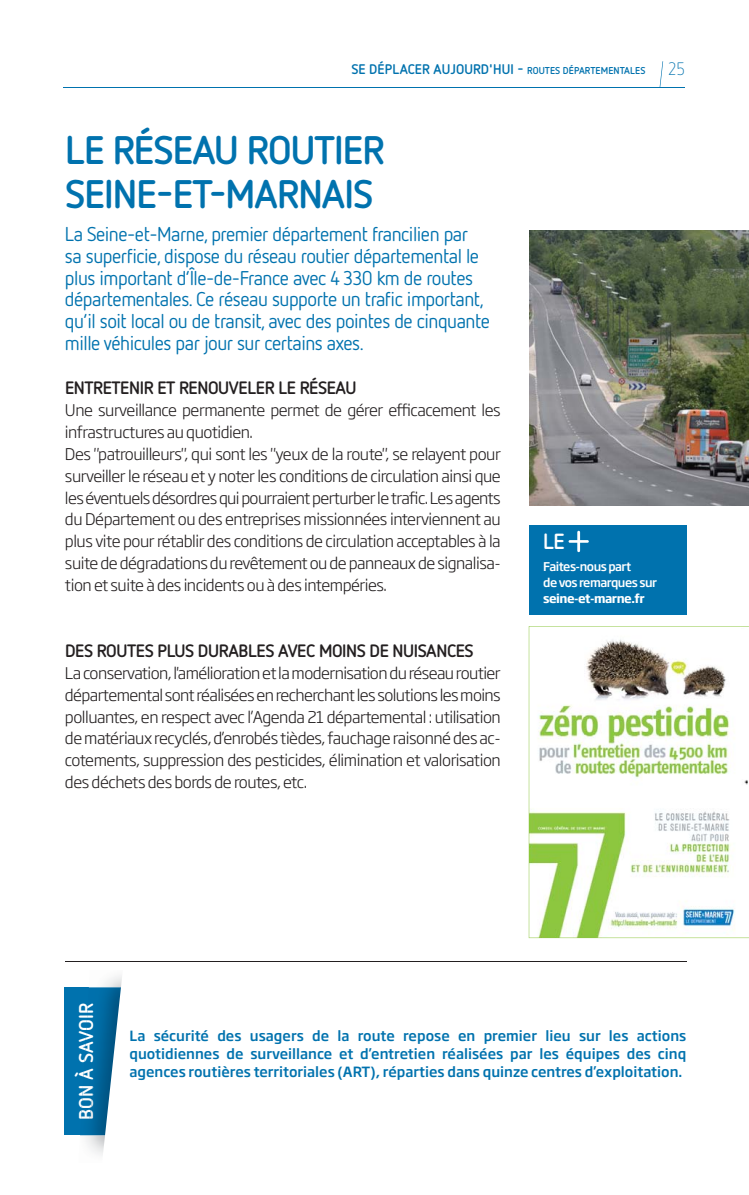
<style>
.page{position:relative;width:749px;height:1195px;background:#fff}
.page>*{position:absolute;margin:0;border:0;box-sizing:border-box;transform-origin:0 0}
.t1{font:700 39.75px/43.8px "Netto OT";letter-spacing:-.02em;color:#0072ae}
.t2{font:700 21.9px "Netto OT";color:#fff}
.t3{font:19.95px/21.9px "Netto OT";letter-spacing:-.025em;color:#0072ae}
.t4{font:700 19.95px "Netto OT";letter-spacing:.01em;color:#fafbfb}
.t5{font:700 17.85px "Netto OT";letter-spacing:-.02em;color:#231f20}
.t6{font:300 17.85px "Netto OT";color:#0072ae}
.t7{font:300 15.9px/21.9px "Soho Gothic Pro";letter-spacing:-.03em;color:#231f20}
.t8{font:500 13.95px/17.9px "Soho Gothic Pro";color:#0072ae;text-align:justify}
.t9{font:700 13.95px "Netto OT";letter-spacing:.01em;color:#0072ae}
.t10{font:500 12px/15.9px "Soho Gothic Pro";letter-spacing:-.04em;color:#fff}
.t11{font:700 12px "Soho Gothic Pro";letter-spacing:-.04em;color:#fff}
.s1{font-size:9.9px}
.s2{color:#fdfdfd}
.s3{color:#fff}
</style>
<div class="page">
<img style="left:529px;top:231px;width:219px;height:274px">
<svg style="left:528px;top:626px;width:220px;height:312px"></svg>
<div style="left:64px;top:988px;width:92px;height:147px;background:#0072ae"></div>
<img style="left:78px;top:987px;width:21px;height:167px">
<img style="left:80px;top:988px;width:19px;height:147px">
<img style="left:81px;top:1003px;width:12px;height:116px">
<svg style="left:99px;top:975px;width:57px;height:180px"></svg>
<hr style="left:65px;top:961px;width:621px;height:1px;background:#231f20">
<div style="left:528px;top:525px;width:158px;height:89px;background:#0072ae"></div>
<svg style="left:568px;top:531px;width:20px;height:21px"></svg>
<hr style="left:64px;top:87px;width:620px;height:1px;background:#0072ae">
<svg style="left:659px;top:61px;width:4px;height:26px"></svg>
<p class="t9" style="left:351px;top:61px;width:295px">SE DÉPLACER AUJOURD'HUI - <span class="s1">ROUTES DÉPARTEMENTALES</span></p>
<p class="t6" style="left:668px;top:59px;width:18px">25</p>
<h1 class="t1" style="left:65px;top:128px;width:321px">LE RÉSEAU ROUTIER<br>SEINE-ET-MARNAIS</h1>
<p class="t3" style="left:65px;top:225px;width:426px">La Seine-et-Marne, premier département francilien par<br>sa superficie, dispose du réseau routier départemental le plus important d’Île-de-France avec 4 330 km de routes départementales. Ce réseau supporte un trafic important, qu’il soit local ou de transit, avec des pointes de cinquante mille véhicules par jour sur certains axes.</p>
<p class="t5" style="left:65px;top:377px;width:293px">ENTRETENIR ET RENOUVELER LE RÉSEAU</p>
<p class="t7" style="left:65px;top:401px;width:437px">Une surveillance permanente permet de gérer efficacement les infrastructures au quotidien.<br>Des "patrouilleurs", qui sont les "yeux de la route", se relayent pour surveiller le réseau et y noter les conditions de circulation ainsi que les éventuels désordres qui pourraient perturber le trafic. Les agents du Département ou des entreprises missionnées interviennent au plus vite pour rétablir des conditions de circulation acceptables à la suite de dégradations du revêtement ou de panneaux de signalisa&shy;tion et suite à des incidents ou à des intempéries.</p>
<p class="t5" style="left:65px;top:640px;width:410px">DES ROUTES PLUS DURABLES AVEC MOINS DE NUISANCES</p>
<p class="t7" style="left:65px;top:663px;width:437px;text-align:justify">La conservation, l'amélioration et la modernisation du réseau routier départemental sont réalisées en recherchant les solutions les moins polluantes, en respect avec l’Agenda 21 départemental : utilisation de matériaux recyclés, d’enrobés tièdes, fauchage raisonné des ac&shy;cotements, suppression des pesticides, élimination et valorisation des déchets des bords de routes, etc.</p>
<h2 class="t2" style="left:543px;top:529px;width:23px">LE</h2>
<p class="t10" style="left:543px;top:559px;width:115px">Faites-nous part<br>de vos remarques sur</p>
<p class="t11" style="left:543px;top:593px;width:103px">seine-et-marne.fr</p>
<p class="t4" style="left:75px;top:1120px;width:119px;rotate:-90deg">BON À <span class="s2">SA</span><span class="s3">VOIR</span></p>
<p class="t8" style="left:129px;top:1028px;width:558px">La sécurité des usagers de la route repose en premier lieu sur les actions quotidiennes de surveillance et d’entretien réalisées par les équipes des cinq agences routières territoriales (ART), réparties dans quinze centres d’exploitation.</p>
</div>
